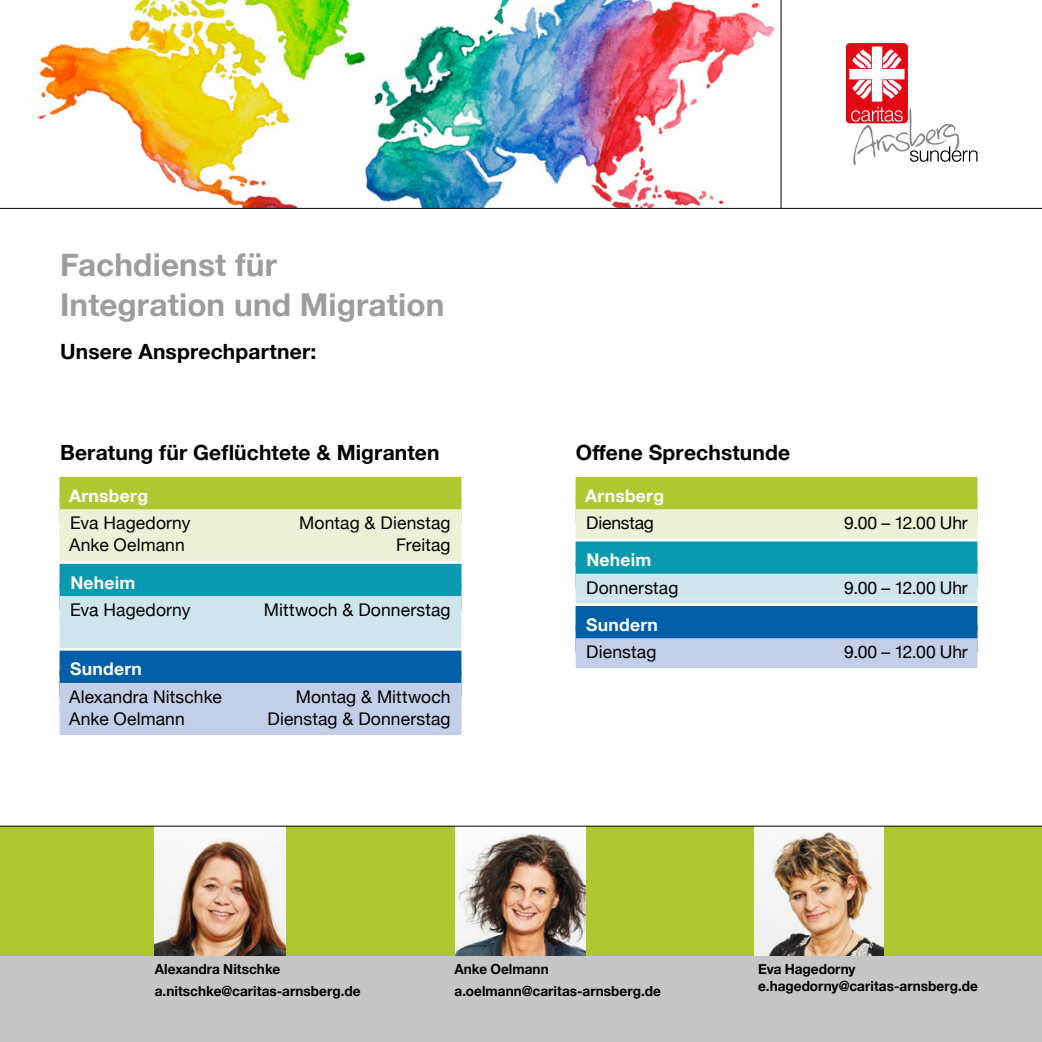
<style>
.page{position:relative;width:1042px;height:1042px;background:#fff}
.page>*{position:absolute;margin:0;border:0;box-sizing:border-box;transform-origin:0 0}
.t1{font:700 31.5px/39.7px "Helvetica Neue";letter-spacing:.005em;color:#9d9d9c}
.t2{font:700 21px "Helvetica Neue";letter-spacing:.005em;color:#000}
.t3{font:17.5px "Helvetica Neue";letter-spacing:.005em;color:#000}
.t4{font:700 17.5px "Helvetica Neue";letter-spacing:.015em;color:#fff}
.t5{font:700 14px/22.4px "Helvetica Neue";letter-spacing:.005em;color:#000}
</style>
<div class="page">
<div style="left:0;top:955px;width:1042px;height:87px;background:#c6c6c6"></div>
<svg style="left:846px;top:43px;width:131px;height:122px"></svg>
<div style="left:60px;top:477px;width:401px;height:25px;background:#afc831"></div>
<div style="left:60px;top:497px;width:401px;height:26px;background:#afc831"></div>
<div style="left:60px;top:509px;width:401px;height:25px;background:#edf1d5"></div>
<div style="left:60px;top:531px;width:401px;height:25px;background:#edf1d5"></div>
<div style="left:60px;top:556px;width:401px;height:5px;background:#edf1d5"></div>
<div style="left:60px;top:564px;width:401px;height:24px;background:#0a99b0"></div>
<div style="left:60px;top:584px;width:401px;height:26px;background:#0a99b0"></div>
<div style="left:60px;top:596px;width:401px;height:25px;background:#d0e6ed"></div>
<div style="left:60px;top:618px;width:401px;height:25px;background:#d0e6ed"></div>
<div style="left:60px;top:643px;width:401px;height:5px;background:#d0e6ed"></div>
<div style="left:60px;top:650px;width:401px;height:25px;background:#015ea7"></div>
<div style="left:60px;top:670px;width:401px;height:27px;background:#015ea7"></div>
<div style="left:60px;top:683px;width:401px;height:25px;background:#c4cee9"></div>
<div style="left:60px;top:705px;width:401px;height:25px;background:#c4cee9"></div>
<div style="left:60px;top:730px;width:401px;height:5px;background:#c4cee9"></div>
<div style="left:575px;top:477px;width:402px;height:25px;background:#afc831"></div>
<div style="left:575px;top:497px;width:402px;height:26px;background:#afc831"></div>
<div style="left:575px;top:509px;width:402px;height:25px;background:#edf1d5"></div>
<div style="left:575px;top:534px;width:402px;height:5px;background:#edf1d5"></div>
<div style="left:575px;top:541px;width:402px;height:25px;background:#0a99b0"></div>
<div style="left:575px;top:561px;width:402px;height:26px;background:#0a99b0"></div>
<div style="left:575px;top:574px;width:402px;height:24px;background:#d0e6ed"></div>
<div style="left:575px;top:598px;width:402px;height:5px;background:#d0e6ed"></div>
<div style="left:575px;top:606px;width:402px;height:25px;background:#015ea7"></div>
<div style="left:575px;top:626px;width:402px;height:26px;background:#015ea7"></div>
<div style="left:575px;top:638px;width:402px;height:25px;background:#c4cee9"></div>
<div style="left:575px;top:663px;width:402px;height:5px;background:#c4cee9"></div>
<div style="left:0;top:826px;width:155px;height:129px;background:#afc831"></div>
<img style="left:30px;top:0;width:750px;height:208px">
<div style="left:285px;top:826px;width:171px;height:129px;background:#afc831"></div>
<img style="left:754px;top:831px;width:130px;height:124px">
<img style="left:155px;top:838px;width:130px;height:117px">
<div style="left:584px;top:826px;width:170px;height:129px;background:#afc831"></div>
<img style="left:455px;top:827px;width:130px;height:128px">
<div style="left:884px;top:826px;width:158px;height:129px;background:#afc831"></div>
<hr style="left:0;top:208px;width:1042px;height:1px;background:#000">
<hr style="left:0;top:826px;width:1042px;height:1px;background:#000">
<hr style="left:780px;top:0;width:1px;height:208px;background:#000">
<h1 class="t1" style="left:60px;top:246px;width:386px">Fachdienst für<br>Integration und Migration</h1>
<p class="t2" style="left:60px;top:335px;width:257px">Unsere Ansprechpartner:</p>
<p class="t2" style="left:60px;top:436px;width:381px">Beratung für Geflüchtete &amp; Migranten</p>
<p class="t4" style="left:69px;top:482px;width:80px">Arnsberg</p>
<p class="t3" style="left:70px;top:510px;width:122px">Eva Hagedorny</p>
<p class="t3" style="left:299px;top:510px;width:153px">Montag &amp; Dienstag</p>
<p class="t3" style="left:69px;top:532px;width:117px">Anke Oelmann</p>
<p class="t3" style="left:396px;top:532px;width:56px">Freitag</p>
<p class="t4" style="left:70px;top:569px;width:67px">Neheim</p>
<p class="t3" style="left:70px;top:597px;width:122px">Eva Hagedorny</p>
<p class="t3" style="left:264px;top:597px;width:188px">Mittwoch &amp; Donnerstag</p>
<p class="t4" style="left:70px;top:655px;width:73px">Sundern</p>
<p class="t3" style="left:69px;top:684px;width:154px">Alexandra Nitschke</p>
<p class="t3" style="left:296px;top:684px;width:156px">Montag &amp; Mittwoch</p>
<p class="t3" style="left:69px;top:706px;width:117px">Anke Oelmann</p>
<p class="t3" style="left:267px;top:706px;width:185px">Dienstag &amp; Donnerstag</p>
<p class="t2" style="left:576px;top:436px;width:216px">Offene Sprechstunde</p>
<p class="t4" style="left:585px;top:482px;width:80px">Arnsberg</p>
<p class="t3" style="left:586px;top:510px;width:69px">Dienstag</p>
<p class="t3" style="left:844px;top:510px;width:125px">9.00 – 12.00 Uhr</p>
<p class="t4" style="left:586px;top:546px;width:67px">Neheim</p>
<p class="t3" style="left:586px;top:575px;width:94px">Donnerstag</p>
<p class="t3" style="left:844px;top:575px;width:125px">9.00 – 12.00 Uhr</p>
<p class="t4" style="left:586px;top:611px;width:73px">Sundern</p>
<p class="t3" style="left:586px;top:639px;width:72px">Dienstag</p>
<p class="t3" style="left:844px;top:639px;width:125px">9.00 – 12.00 Uhr</p>
<p class="t5" style="left:155px;top:958px;width:207px">Alexandra Nitschke a.nitschke@caritas-arnsberg.de</p>
<p class="t5" style="left:454px;top:958px;width:208px">Anke Oelmann a.oelmann@caritas-arnsberg.de</p>
<p class="t5" style="left:758px;top:961px;width:221px;line-height:16.8px">Eva Hagedorny e.hagedorny@caritas-arnsberg.de</p>
</div>
